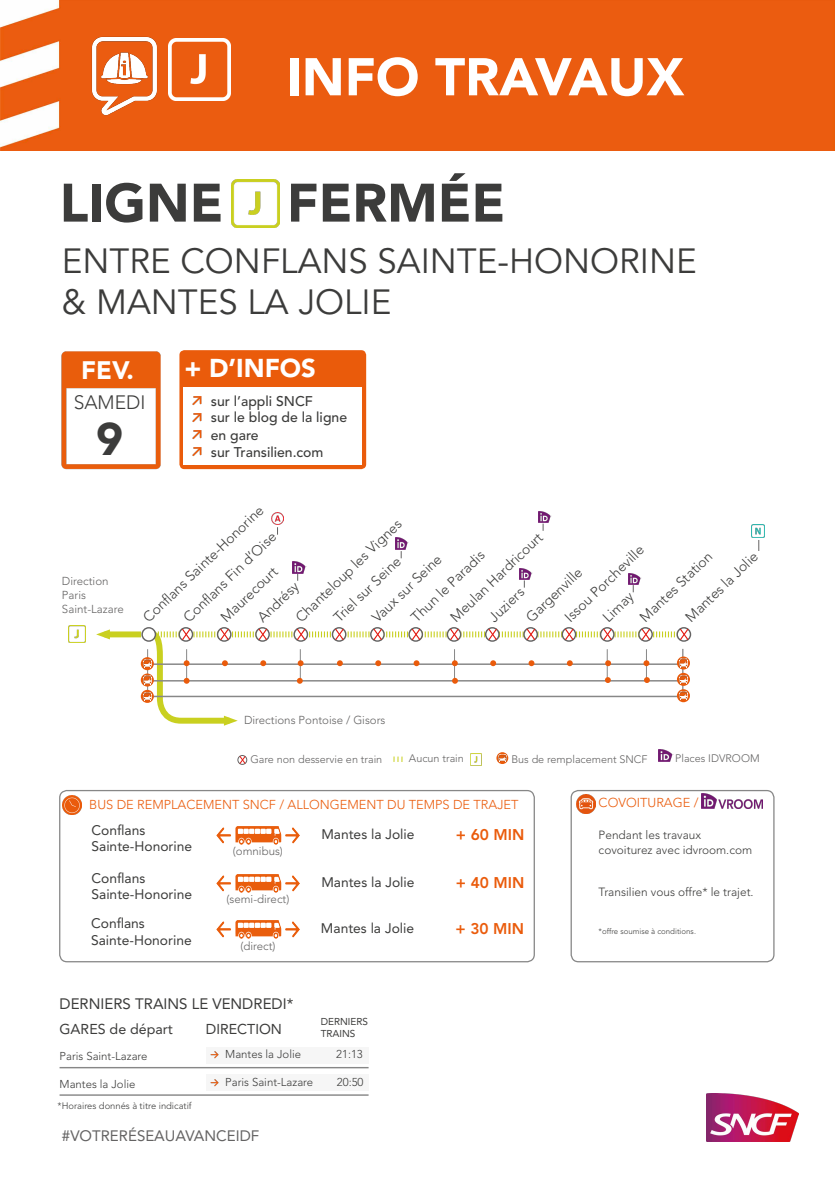
<style>
.page{position:relative;width:835px;height:1180px;background:#fff}
.page>*{position:absolute;margin:0;border:0;box-sizing:border-box;transform-origin:0 0}
.t1{font:900 53.55px "Avenir LT Std";color:#3c3c3b}
.t2{font:900 52.5px "Avenir LT Std";color:#fff}
.t3{font:900 45.5px "Avenir LT Std";color:#3c3c3b}
.t4{font:34.72px/41.7px "Avenir LT Std";color:#3c3c3b}
.t5{font:900 25.65px "Avenir LT Std";color:#fff}
.t6{font:900 25.09px "Avenir LT Std";color:#fff}
.t7{font:300 19.25px "Avenir LT Std";color:#3c3c3b}
.t8{font:800 15.43px "Avenir LT Std";color:#ea5b0b}
.t9{font:15.05px "Avenir LT Std";color:#3c3c3b}
.t10{font:15.05px "Avenir LT Std";color:#646363}
.t11{font:14.21px "Avenir LT Std";color:#3c3c3b}
.t12{font:300 14.14px/28px "Avenir LT Std";color:#3c3c3b}
.t13{font:500 14px/17px "Avenir LT Std";color:#3c3c3b}
.t14{font:13.82px/16.6px "Avenir LT Std";color:#3c3c3b}
.t15{font:300 12.85px "Avenir LT Std";color:#ea5b0b}
.t16{font:300 11.83px/14.2px "Avenir LT Std";color:#3c3c3b}
.t17{font:300 11.48px/13.8px "Avenir LT Std";color:#646363}
.t18{font:300 11.38px "Avenir LT Std";color:#3c3c3b}
.t19{font:300 10.81px "Avenir LT Std";color:#646363}
.t20{font:9.94px/11.9px "Avenir LT Std";color:#3c3c3b}
.t21{font:300 9.38px "Avenir LT Std";color:#3c3c3b}
.t22{font:300 7.91px "Avenir LT Std";color:#3c3c3b}
</style>
<div class="page">
<div style="left:0;top:0;width:834px;height:150px;background:#eb5c10"></div>
<img style="left:83px;top:34px;width:82px;height:83px">
<img style="left:168px;top:39px;width:62px;height:61px">
<img style="left:706px;top:1093px;width:92px;height:48px">
<img style="left:231px;top:180px;width:48px;height:48px">
<img style="left:61px;top:351px;width:100px;height:119px">
<div style="left:206px;top:1047px;width:162px;height:17px;background:#f6f6f6"></div>
<svg style="left:210px;top:1051px;width:9px;height:8px"></svg>
<hr style="left:60px;top:1067px;width:308px;height:1px;background:#878787">
<div style="left:206px;top:1074px;width:162px;height:17px;background:#f6f6f6"></div>
<svg style="left:210px;top:1079px;width:9px;height:8px"></svg>
<hr style="left:60px;top:1094px;width:308px;height:1px;background:#878787">
<div style="left:59px;top:790px;width:476px;height:172px;border:1px solid #878787;border-radius:7px"></div>
<div style="left:570px;top:790px;width:204px;height:172px;border:1px solid #878787;border-radius:7px"></div>
<img style="left:63px;top:795px;width:19px;height:19px">
<img style="left:217px;top:826px;width:82px;height:18px">
<img style="left:576px;top:794px;width:19px;height:19px">
<img style="left:701px;top:794px;width:61px;height:14px">
<div style="left:104px;top:631px;width:36px;height:6px;background:#c9d020"></div>
<svg style="left:96px;top:629px;width:14px;height:10px"></svg>
<div style="left:178px;top:627px;width:15px;height:15px;border:1px solid #646363;border-radius:50%"></div>
<div style="left:141px;top:627px;width:15px;height:15px;border:1px solid #646363;border-radius:50%"></div>
<div style="left:676px;top:627px;width:15px;height:15px;border:1px solid #646363;border-radius:50%"></div>
<div style="left:638px;top:627px;width:14px;height:15px;border:1px solid #646363;border-radius:50%"></div>
<div style="left:599px;top:627px;width:15px;height:15px;border:1px solid #646363;border-radius:50%"></div>
<div style="left:561px;top:627px;width:15px;height:15px;border:1px solid #646363;border-radius:50%"></div>
<div style="left:523px;top:627px;width:15px;height:15px;border:1px solid #646363;border-radius:50%"></div>
<div style="left:485px;top:627px;width:14px;height:15px;border:1px solid #646363;border-radius:50%"></div>
<div style="left:446px;top:627px;width:15px;height:15px;border:1px solid #646363;border-radius:50%"></div>
<div style="left:408px;top:627px;width:15px;height:15px;border:1px solid #646363;border-radius:50%"></div>
<div style="left:370px;top:627px;width:15px;height:15px;border:1px solid #646363;border-radius:50%"></div>
<div style="left:332px;top:627px;width:14px;height:15px;border:1px solid #646363;border-radius:50%"></div>
<div style="left:293px;top:627px;width:15px;height:15px;border:1px solid #646363;border-radius:50%"></div>
<div style="left:255px;top:627px;width:15px;height:15px;border:1px solid #646363;border-radius:50%"></div>
<div style="left:217px;top:627px;width:14px;height:15px;border:1px solid #646363;border-radius:50%"></div>
<img style="left:292px;top:562px;width:14px;height:11px">
<svg style="left:519px;top:568px;width:13px;height:19px"></svg>
<svg style="left:628px;top:573px;width:13px;height:19px"></svg>
<svg style="left:538px;top:512px;width:13px;height:19px"></svg>
<svg style="left:395px;top:538px;width:13px;height:20px"></svg>
<svg style="left:271px;top:513px;width:12px;height:21px"></svg>
<svg style="left:751px;top:525px;width:13px;height:26px"></svg>
<img style="left:69px;top:626px;width:17px;height:17px">
<svg style="left:496px;top:752px;width:12px;height:12px"></svg>
<svg style="left:499px;top:754px;width:7px;height:7px"></svg>
<div style="left:238px;top:755px;width:9px;height:9px;background:#a09f9f;border-radius:50%"></div>
<div style="left:237px;top:755px;width:10px;height:10px;border:1px solid #646363;border-radius:50%"></div>
<svg style="left:239px;top:755px;width:7px;height:9px"></svg>
<img style="left:658px;top:750px;width:15px;height:12px">
<svg style="left:393px;top:756px;width:9px;height:6px"></svg>
<svg style="left:470px;top:753px;width:12px;height:12px"></svg>
<img style="left:217px;top:874px;width:82px;height:18px">
<img style="left:217px;top:920px;width:82px;height:18px">
<svg style="left:140px;top:628px;width:549px;height:98px"></svg>
<div style="left:179px;top:350px;width:187px;height:119px;background:#ea5b0b;border-radius:5px"></div>
<div style="left:184px;top:387px;width:178px;height:77px;background:#fff"></div>
<img style="left:192px;top:396px;width:10px;height:60px">
<h2 class="t2" style="left:286px;top:45px;width:399px">INFO TRAVAUX</h2>
<h1 class="t1" style="left:60px;top:171px;width:447px">LIGNE FERMÉE</h1>
<h3 class="t4" style="left:62px;top:241px;width:636px">ENTRE CONFLANS SAINTE-HONORINE &amp; MANTES LA JOLIE</h3>
<h3 class="t6" style="left:81px;top:355px;width:54px">FEV.</h3>
<h3 class="t7" style="left:74px;top:391px;width:73px">SAMEDI</h3>
<h3 class="t3" style="left:96px;top:411px;width:28px">9</h3>
<h3 class="t5" style="left:184px;top:353px;width:133px">+ D’INFOS</h3>
<p class="t13" style="left:211px;top:392px;width:138px">sur l’appli SNCF<br>sur le blog de la ligne en gare<br>sur Transilien.com</p>
<p class="t17" style="left:62px;top:574px;width:63px">Direction<br>Paris<br>Saint-Lazare</p>
<p class="t12" style="left:157px;top:589px;width:133px;text-indent:-29px;rotate:-44deg">Confl ans Sainte-Honorine<br>Confl ans Fin d’Oise</p>
<p class="t12" style="left:288px;top:609px;width:142px;rotate:-44deg">Chanteloup les Vignes</p>
<p class="t12" style="left:443px;top:609px;width:123px;rotate:-44deg">Meulan Hardricourt</p>
<p class="t12" style="left:557px;top:609px;width:105px;rotate:-44deg">Issou Porcheville</p>
<p class="t12" style="left:403px;top:609px;width:97px;rotate:-44deg">Thun le Paradis</p>
<p class="t12" style="left:678px;top:609px;width:96px;rotate:-44deg">Mantes la Jolie</p>
<p class="t12" style="left:632px;top:609px;width:96px;rotate:-44deg">Mantes Station</p>
<p class="t12" style="left:364px;top:609px;width:92px;rotate:-44deg">Vaux sur Seine</p>
<p class="t12" style="left:326px;top:609px;width:88px;rotate:-44deg">Triel sur Seine</p>
<p class="t12" style="left:213px;top:609px;width:74px;rotate:-44deg">Maurecourt</p>
<p class="t12" style="left:518px;top:609px;width:73px;rotate:-44deg">Gargenville</p>
<p class="t12" style="left:250px;top:609px;width:53px;rotate:-44deg">Andrésy</p>
<p class="t12" style="left:481px;top:609px;width:44px;rotate:-44deg">Juziers</p>
<p class="t12" style="left:595px;top:609px;width:38px;rotate:-44deg">Limay</p>
<p class="t17" style="left:244px;top:713px;width:143px">Directions Pontoise / Gisors</p>
<p class="t19" style="left:250px;top:753px;width:133px">Gare non desservie en train</p>
<p class="t19" style="left:409px;top:752px;width:56px">Aucun train</p>
<p class="t19" style="left:511px;top:753px;width:138px">Bus de remplacement SNCF</p>
<p class="t19" style="left:675px;top:752px;width:86px">Places IDVROOM</p>
<p class="t15" style="left:89px;top:796px;width:430px">BUS DE REMPLACEMENT SNCF / ALLONGEMENT DU TEMPS DE TRAJET</p>
<p class="t14" style="left:91px;top:821px;width:102px">Conflans<br>Sainte-Honorine</p>
<p class="t14" style="left:321px;top:826px;width:95px">Mantes la Jolie</p>
<p class="t8" style="left:456px;top:826px;width:70px">+ 60 MIN</p>
<p class="t17" style="left:233px;top:844px;width:52px">(omnibus)</p>
<p class="t17" style="left:226px;top:892px;width:64px">(semi-direct)</p>
<p class="t17" style="left:240px;top:939px;width:37px">(direct)</p>
<p class="t14" style="left:91px;top:869px;width:102px">Conflans<br>Sainte-Honorine</p>
<p class="t14" style="left:321px;top:874px;width:95px">Mantes la Jolie</p>
<p class="t8" style="left:456px;top:874px;width:70px">+ 40 MIN</p>
<p class="t14" style="left:91px;top:915px;width:102px">Conflans<br>Sainte-Honorine</p>
<p class="t14" style="left:321px;top:920px;width:95px">Mantes la Jolie</p>
<p class="t8" style="left:455px;top:919px;width:70px">+ 30 MIN</p>
<p class="t9" style="left:60px;top:995px;width:235px">DERNIERS TRAINS LE VENDREDI*</p>
<p class="t11" style="left:60px;top:1020px;width:115px">GARES de départ</p>
<p class="t11" style="left:206px;top:1021px;width:78px">DIRECTION</p>
<p class="t20" style="left:321px;top:1016px;width:49px">DERNIERS<br>TRAINS</p>
<p class="t18" style="left:60px;top:1049px;width:89px">Paris Saint-Lazare</p>
<p class="t18" style="left:225px;top:1047px;width:77px">Mantes la Jolie</p>
<p class="t18" style="left:336px;top:1047px;width:28px">21:13</p>
<p class="t18" style="left:60px;top:1077px;width:77px">Mantes la Jolie</p>
<p class="t18" style="left:225px;top:1075px;width:89px">Paris Saint-Lazare</p>
<p class="t18" style="left:337px;top:1075px;width:28px">20:50</p>
<p class="t21" style="left:58px;top:1100px;width:136px">*Horaires donnés à titre indicatif</p>
<p class="t10" style="left:62px;top:1127px;width:199px">#VOTRERÉSEAUAVANCEIDF</p>
<p class="t15" style="left:598px;top:795px;width:101px">COVOITURAGE /</p>
<p class="t16" style="left:598px;top:828px;width:155px">Pendant les travaux covoiturez avec idvroom.com</p>
<p class="t16" style="left:598px;top:885px;width:156px">Transilien vous offre* le trajet.</p>
<p class="t22" style="left:598px;top:926px;width:99px">*offre soumise à conditions.</p>
</div>
